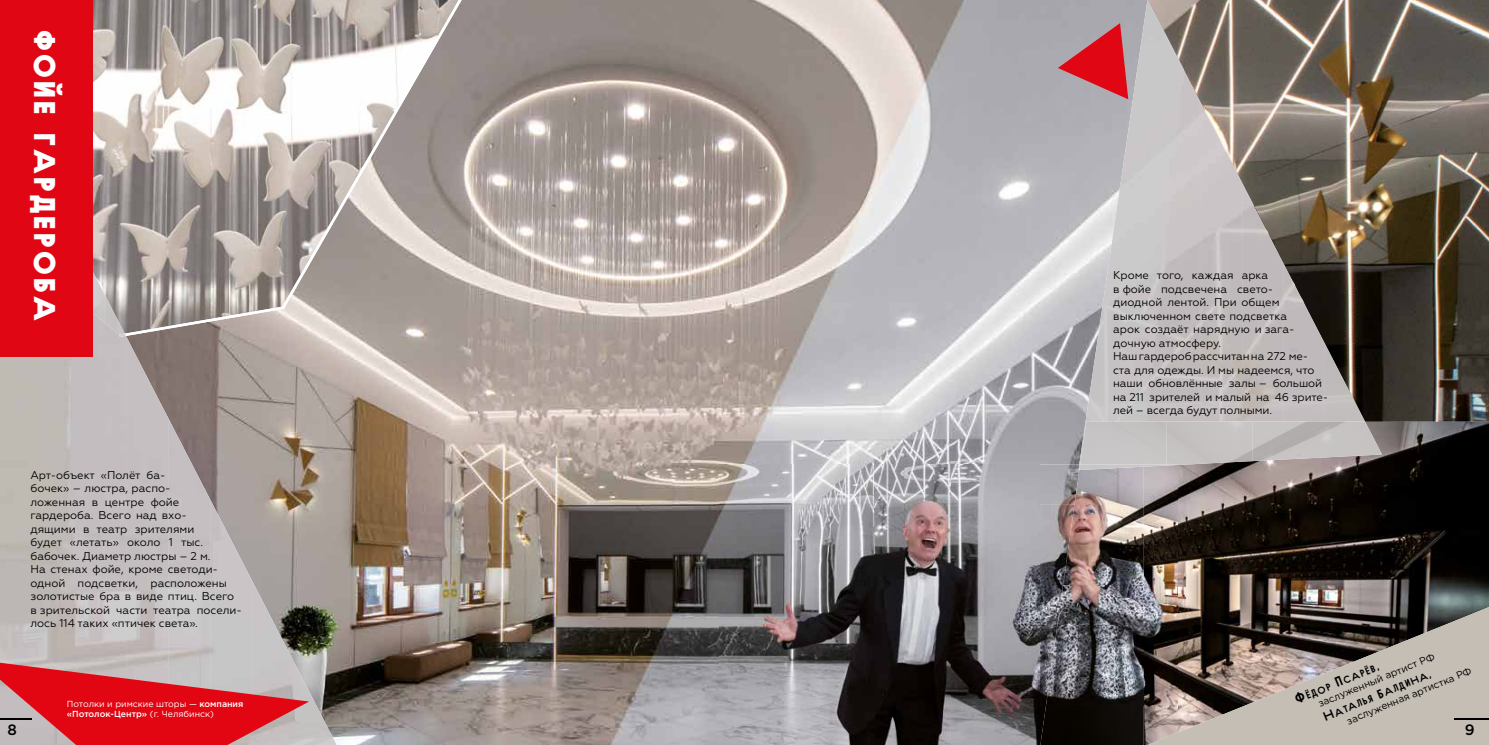
<style>
.page{position:relative;width:1489px;height:745px;background:#fff}
.page>*{position:absolute;margin:0;border:0;box-sizing:border-box;transform-origin:0 0}
.t1{font:700 30px "Lineatura";letter-spacing:.11em;color:#fff}
.t2{font:500 15px "Gotham Pro";color:#000}
.t3{font:11.25px/13.5px "Geometria";color:#000}
.t4{font:10px "Gotham Pro";color:#000}
.t5{font:10px "Lineatura";color:#000}
.t6{font:8.75px/10.5px "Gotham Pro";color:#fff}
.s1{font-weight:500}
</style>
<div class="page">
<img style="left:169px;top:0;width:950px;height:744px">
<img style="left:92px;top:0;width:27px;height:253px">
<svg style="left:119px;top:0;width:342px;height:337px;background:#b4aca8"></svg>
<img style="left:0;top:356px;width:84px;height:306px">
<img style="left:84px;top:305px;width:42px;height:357px">
<img style="left:126px;top:336px;width:43px;height:326px">
<img style="left:168px;top:418px;width:43px;height:244px">
<img style="left:210px;top:499px;width:43px;height:163px">
<img style="left:252px;top:581px;width:43px;height:81px">
<img style="left:309px;top:663px;width:28px;height:81px">
<img style="left:92px;top:253px;width:33px;height:81px">
<svg style="left:119px;top:333px;width:7px;height:4px"></svg>
<div style="left:0;top:0;width:92px;height:356px;background:#e10613"></div>
<svg style="left:1057px;top:23px;width:62px;height:76px;background:#c35e67"></svg>
<img style="left:1177px;top:421px;width:311px;height:185px">
<svg style="left:1177px;top:606px;width:311px;height:138px;background:#948b84"></svg>
<img style="left:1119px;top:0;width:28px;height:421px">
<img style="left:1079px;top:185px;width:41px;height:279px">
<img style="left:1080px;top:421px;width:172px;height:43px">
<img style="left:1252px;top:421px;width:86px;height:40px">
<img style="left:1338px;top:421px;width:43px;height:35px">
<img style="left:1147px;top:0;width:341px;height:421px">
<svg style="left:0;top:662px;width:309px;height:82px;background:#d55158"></svg>
<img style="left:719px;top:464px;width:320px;height:280px">
<img style="left:951px;top:464px;width:127px;height:40px">
<img style="left:1039px;top:504px;width:29px;height:240px">
<img style="left:1074px;top:466px;width:69px;height:38px">
<img style="left:1143px;top:469px;width:34px;height:235px">
<img style="left:1068px;top:504px;width:75px;height:40px">
<img style="left:1063px;top:544px;width:80px;height:40px">
<img style="left:1057px;top:584px;width:86px;height:40px">
<img style="left:1051px;top:624px;width:92px;height:40px">
<img style="left:1045px;top:664px;width:98px;height:40px">
<img style="left:1040px;top:704px;width:137px;height:40px">
<img style="left:1147px;top:732px;width:30px;height:12px">
<img style="left:1079px;top:464px;width:98px;height:5px">
<hr style="left:0;top:718px;width:32px;height:1px;background:#000">
<hr style="left:1453px;top:718px;width:35px;height:1px;background:#000">
<svg style="left:1293px;top:689px;width:12px;height:13px"></svg>
<svg style="left:1334px;top:675px;width:9px;height:11px"></svg>
<svg style="left:1322px;top:708px;width:12px;height:12px"></svg>
<svg style="left:1376px;top:688px;width:8px;height:10px"></svg>
<h1 class="t1" style="left:67px;top:30px;width:291px;rotate:90deg">ФОЙЕ ГАРДЕРОБА</h1>
<p class="t3" style="left:30px;top:468px;width:213px">Арт-объект «Полёт ба-<br>бочек» – люстра, распо-<br>ложенная в центре фойе гардероба. Всего над вхо-<br>дящими в театр зрителями<br>будет «летать» около 1 тыс. бабочек. Диаметр люстры – 2 м.<br>На стенах фойе, кроме светоди&shy;одной подсветки, расположены золотистые бра в виде птиц. Всего в зрительской части театра посели&shy;лось 114 таких «птичек света».</p>
<p class="t3" style="left:1113px;top:268px;width:216px">Кроме того, каждая арка<br>в фойе подсвечена свето-<br>диодной лентой. При общем выключенном свете подсветка<br>арок создаёт нарядную и зага&shy;дочную атмосферу.<br>Наш гардероб рассчитан на 272 ме&shy;ста для одежды. И мы надеемся, что наши обновлённые залы – большой на 211 зрителей и малый на 46 зрите&shy;лей – всегда будут полными.</p>
<p class="t4" style="left:1316px;top:698px;width:127px;rotate:-23deg">заслуженный артист РФ</p>
<p class="t5" style="left:1340px;top:673px;width:39px;rotate:-23deg">сарёв,</p>
<p class="t4" style="left:1345px;top:716px;width:136px;rotate:-23deg">заслуженная артистка РФ</p>
<p class="t5" style="left:1381px;top:685px;width:51px;rotate:-23deg">алдина,</p>
<p class="t5" style="left:1303px;top:688px;width:27px;rotate:-23deg">ёдор</p>
<p class="t5" style="left:1331px;top:706px;width:42px;rotate:-23deg">аталья</p>
<p class="t6" style="left:67px;top:697px;width:178px">Потолки и римские шторы — <span class="s1">компания «Потолок-Центр»</span> (г. Челябинск)</p>
<h2 class="t2" style="left:8px;top:720px;width:11px">8</h2>
<h2 class="t2" style="left:1464px;top:720px;width:11px">9</h2>
</div>
